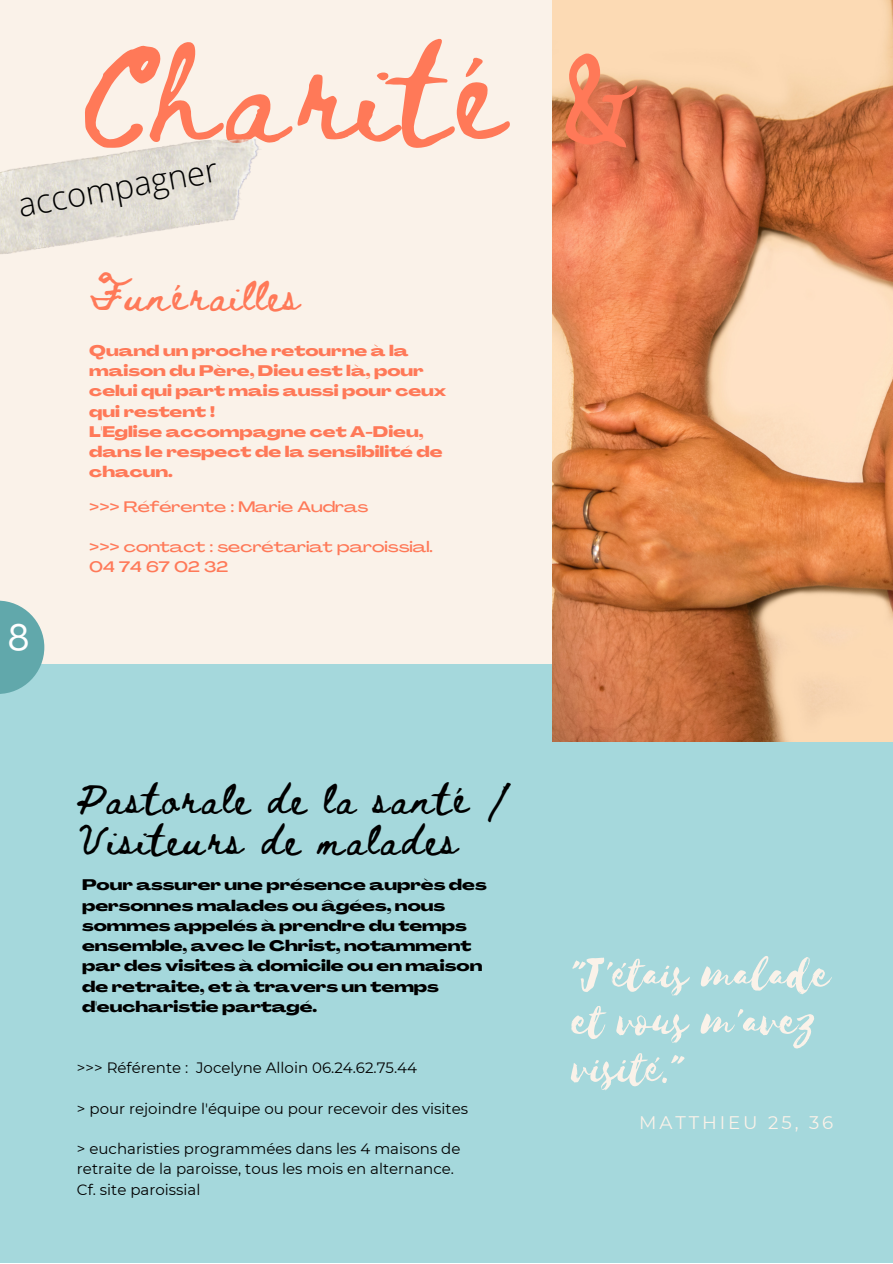
<style>
.page{position:relative;width:893px;height:1264px;background:#fff}
.page>*{position:absolute;margin:0;border:0;box-sizing:border-box;transform-origin:0 0}
.t1{font:97.35px "Beth Ellen";letter-spacing:.07em;color:#ff7958}
.t2{font:52.5px/47.2px "Selima";color:#faf2e9}
.t3{font:36px "Agrandir";color:#fff}
.t4{font:300 33px "Open Sans";color:#000}
.t5{font:30px/41.5px "Beth Ellen";letter-spacing:.08em;color:#000}
.t6{font:30px "Beth Ellen";letter-spacing:.08em;color:#ff7958}
.t7{font:18.15px "Montserrat";letter-spacing:.16em;color:#faf2e9}
.t8{font:800 15px/20.2px "Agrandir Grand";color:#000}
.t9{font:15px/20.2px "Montserrat";color:#000}
.t10{font:800 15px/20.2px "Agrandir Grand";color:#ff7958}
.t11{font:500 15px/20.2px "Agrandir Grand";color:#ff7958}
</style>
<div class="page">
<div style="left:0;top:0;width:892px;height:1262px;background:#faf2e9"></div>
<div style="left:0;top:664px;width:892px;height:598px;background:#a5d8dc"></div>
<img style="left:552px;top:0;width:340px;height:741px">
<img style="left:0;top:139px;width:260px;height:115px">
<svg style="left:0;top:600px;width:44px;height:94px;fill:#61a8ab"></svg>
<p class="t1" style="left:77px;top:49px;width:565px">Charité &amp;</p>
<p class="t4" style="left:14px;top:182px;width:203px;rotate:-10deg">accompagner</p>
<p class="t6" style="left:89px;top:282px;width:212px">Funérailles</p>
<p class="t10" style="left:89px;top:342px;width:358px">Quand un proche retourne à la maison du Père, Dieu est là, pour celui qui part mais aussi pour ceux qui restent !</p>
<p class="t10" style="left:89px;top:423px;width:355px">L'Eglise accompagne cet A-Dieu, dans le respect de la sensibilité de chacun.</p>
<p class="t3" style="left:8px;top:623px;width:22px">8</p>
<p class="t11" style="left:89px;top:497px;width:281px">&gt;&gt;&gt; Référente : Marie Audras</p>
<p class="t11" style="left:89px;top:538px;width:345px">&gt;&gt;&gt; contact : secrétariat paroissial.<br>04 74 67 02 32</p>
<p class="t5" style="left:77px;top:781px;width:436px">Pastorale de la santé /<br>Visiteurs de malades</p>
<p class="t8" style="left:82px;top:876px;width:406px">Pour assurer une présence auprès des personnes malades ou âgées, nous sommes appelés à prendre du temps ensemble, avec le Christ, notamment par des visites à domicile ou en maison de retraite, et à travers un temps d'eucharistie partagé.</p>
<p class="t9" style="left:77px;top:1057px;width:341px">&gt;&gt;&gt; Référente : Jocelyne Alloin 06.24.62.75.44</p>
<p class="t9" style="left:77px;top:1097px;width:392px">&gt; pour rejoindre l'équipe ou pour recevoir des visites</p>
<p class="t9" style="left:77px;top:1138px;width:385px">&gt; eucharisties programmées dans les 4 maisons de retraite de la paroisse, tous les mois en alternance.</p>
<p class="t9" style="left:77px;top:1178px;width:125px">Cf. site paroissial</p>
<p class="t2" style="left:572px;top:951px;width:260px">"J'étais malade et vous m'avez visité."</p>
<p class="t7" style="left:639px;top:1111px;width:196px">MATTHIEU 25, 36</p>
</div>
